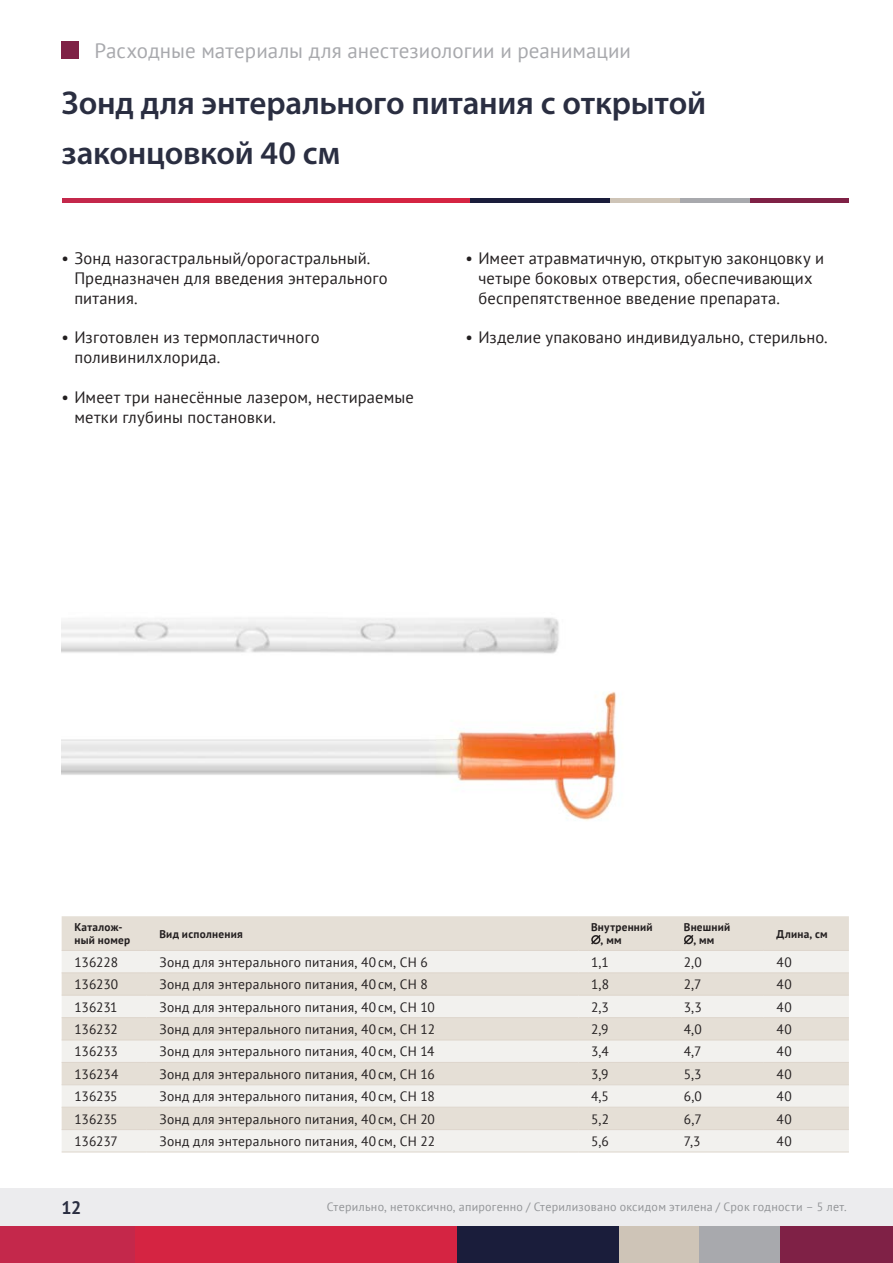
<style>
.page{position:relative;width:893px;height:1263px;background:#fff}
.page>*{position:absolute;margin:0;border:0;box-sizing:border-box;transform-origin:0 0}
.t1{font:600 33px/49.5px "Myriad Pro";letter-spacing:-.005em;color:#2a2e41}
.t2{font:21px "PT Sans";color:#a8a9ad}
.t3{font:700 18px "PT Sans";color:#2a2e41}
.t4{font:16.5px/19.8px "PT Sans";letter-spacing:.01em;color:#231f20}
.Table_text{font:13.5px "PT Sans";letter-spacing:.015em;color:#231f20}
.t5{font:12px "PT Sans";letter-spacing:.02em;color:#939598}
.H_Tab{font:700 11.25px/13.5px "PT Sans";letter-spacing:.02em;color:#231f20}
</style>
<div class="page">
<div style="left:0;top:1226px;width:146px;height:37px;background:#c4284b"></div>
<div style="left:136px;top:1226px;width:161px;height:37px;background:#d52442"></div>
<div style="left:297px;top:1226px;width:161px;height:37px;background:#d52442"></div>
<div style="left:458px;top:1226px;width:161px;height:37px;background:#1a1d3b"></div>
<div style="left:619px;top:1226px;width:81px;height:37px;background:#cec4b7"></div>
<div style="left:780px;top:1226px;width:113px;height:37px;background:#7f2146"></div>
<div style="left:700px;top:1226px;width:80px;height:37px;background:#a8a9ad"></div>
<div style="left:0;top:1188px;width:893px;height:38px;background:#ececee"></div>
<div style="left:62px;top:42px;width:17px;height:17px;background:#7f2146"></div>
<div style="left:62px;top:916px;width:787px;height:34px;background:#e5dfd6"></div>
<svg style="left:62px;top:951px;width:787px;height:200px;fill:#f2f1ee"></svg>
<hr style="left:62px;top:950px;width:85px;height:1px;background:#ddd5cb">
<hr style="left:147px;top:950px;width:431px;height:1px;background:#ddd5cb">
<hr style="left:578px;top:950px;width:93px;height:1px;background:#ddd5cb">
<hr style="left:671px;top:950px;width:93px;height:1px;background:#ddd5cb">
<hr style="left:764px;top:950px;width:85px;height:1px;background:#ddd5cb">
<hr style="left:62px;top:972px;width:85px;height:1px;background:#ddd5cb">
<hr style="left:147px;top:972px;width:431px;height:1px;background:#ddd5cb">
<hr style="left:578px;top:972px;width:93px;height:1px;background:#ddd5cb">
<hr style="left:671px;top:972px;width:93px;height:1px;background:#ddd5cb">
<hr style="left:764px;top:972px;width:85px;height:1px;background:#ddd5cb">
<hr style="left:62px;top:1017px;width:85px;height:1px;background:#ddd5cb">
<hr style="left:147px;top:1017px;width:431px;height:1px;background:#ddd5cb">
<hr style="left:578px;top:1017px;width:93px;height:1px;background:#ddd5cb">
<hr style="left:671px;top:1017px;width:93px;height:1px;background:#ddd5cb">
<hr style="left:764px;top:1017px;width:85px;height:1px;background:#ddd5cb">
<hr style="left:62px;top:1062px;width:85px;height:1px;background:#ddd5cb">
<hr style="left:147px;top:1062px;width:431px;height:1px;background:#ddd5cb">
<hr style="left:578px;top:1062px;width:93px;height:1px;background:#ddd5cb">
<hr style="left:671px;top:1062px;width:93px;height:1px;background:#ddd5cb">
<hr style="left:764px;top:1062px;width:85px;height:1px;background:#ddd5cb">
<hr style="left:62px;top:1107px;width:85px;height:1px;background:#ddd5cb">
<hr style="left:147px;top:1107px;width:431px;height:1px;background:#ddd5cb">
<hr style="left:578px;top:1107px;width:93px;height:1px;background:#ddd5cb">
<hr style="left:671px;top:1107px;width:93px;height:1px;background:#ddd5cb">
<hr style="left:764px;top:1107px;width:85px;height:1px;background:#ddd5cb">
<hr style="left:62px;top:1129px;width:85px;height:1px;background:#ddd5cb">
<hr style="left:147px;top:1129px;width:431px;height:1px;background:#ddd5cb">
<hr style="left:578px;top:1129px;width:93px;height:1px;background:#ddd5cb">
<hr style="left:671px;top:1129px;width:93px;height:1px;background:#ddd5cb">
<hr style="left:764px;top:1129px;width:85px;height:1px;background:#ddd5cb">
<hr style="left:62px;top:1151px;width:85px;height:1px;background:#ddd5cb">
<hr style="left:147px;top:1151px;width:431px;height:1px;background:#ddd5cb">
<hr style="left:578px;top:1151px;width:93px;height:1px;background:#ddd5cb">
<hr style="left:671px;top:1151px;width:93px;height:1px;background:#ddd5cb">
<hr style="left:764px;top:1151px;width:85px;height:1px;background:#ddd5cb">
<hr style="left:62px;top:995px;width:85px;height:1px;background:#ddd5cb">
<hr style="left:147px;top:995px;width:431px;height:1px;background:#ddd5cb">
<hr style="left:578px;top:995px;width:93px;height:1px;background:#ddd5cb">
<hr style="left:671px;top:995px;width:93px;height:1px;background:#ddd5cb">
<hr style="left:764px;top:995px;width:85px;height:1px;background:#ddd5cb">
<hr style="left:62px;top:1039px;width:85px;height:1px;background:#ddd5cb">
<hr style="left:147px;top:1039px;width:431px;height:1px;background:#ddd5cb">
<hr style="left:578px;top:1039px;width:93px;height:1px;background:#ddd5cb">
<hr style="left:671px;top:1039px;width:93px;height:1px;background:#ddd5cb">
<hr style="left:764px;top:1039px;width:85px;height:1px;background:#ddd5cb">
<hr style="left:62px;top:1084px;width:85px;height:1px;background:#ddd5cb">
<hr style="left:147px;top:1084px;width:431px;height:1px;background:#ddd5cb">
<hr style="left:578px;top:1084px;width:93px;height:1px;background:#ddd5cb">
<hr style="left:671px;top:1084px;width:93px;height:1px;background:#ddd5cb">
<hr style="left:764px;top:1084px;width:85px;height:1px;background:#ddd5cb">
<svg style="left:589px;top:933px;width:13px;height:13px"></svg>
<svg style="left:682px;top:933px;width:13px;height:13px"></svg>
<hr style="left:62px;top:198px;width:129px;height:4px;background:#c4284b">
<hr style="left:191px;top:198px;width:139px;height:4px;background:#d52442">
<hr style="left:330px;top:198px;width:140px;height:4px;background:#d52442">
<hr style="left:470px;top:198px;width:140px;height:4px;background:#1a1d3b">
<hr style="left:610px;top:198px;width:70px;height:4px;background:#cec4b7">
<hr style="left:750px;top:198px;width:98px;height:4px;background:#7f2146">
<hr style="left:680px;top:198px;width:70px;height:4px;background:#a8a9ad">
<img style="left:62px;top:617px;width:555px;height:204px">
<h2 class="t2" style="left:94px;top:37px;width:538px">Расходные материалы для анестезиологии и реанимации</h2>
<h1 class="t1" style="left:62px;top:77px;width:646px">Зонд для энтерального питания с открытой законцовкой 40 см</h1>
<p class="t4" style="left:74px;top:248px;width:315px;text-indent:-13px">• Зонд назогастральный/орогастральный.<br>Предназначен для введения энтерального питания.</p>
<p class="t4" style="left:74px;top:327px;width:247px;text-indent:-13px">• Изготовлен из термопластичного поливинилхлорида.</p>
<p class="t4" style="left:74px;top:387px;width:341px;text-indent:-13px">• Имеет три нанесённые лазером, нестираемые метки глубины постановки.</p>
<p class="t4" style="left:478px;top:248px;width:347px;text-indent:-13px">• Имеет атравматичную, открытую законцовку и четыре боковых отверстия, обеспечивающих беспрепятственное введение препарата.</p>
<p class="t4" style="left:466px;top:327px;width:364px">• Изделие упаковано индивидуально, стерильно.</p>
<p class="H_Tab" style="left:74px;top:920px;width:57px">Каталож&shy;ный номер</p>
<p class="H_Tab" style="left:159px;top:927px;width:85px">Вид исполнения</p>
<p class="H_Tab" style="left:601px;top:920px;width:54px;text-indent:-10px">Внутренний , мм</p>
<p class="H_Tab" style="left:684px;top:920px;width:48px;text-align:center">Внешний , мм</p>
<p class="H_Tab" style="left:777px;top:927px;width:53px">Длина, см</p>
<p class="Table_text" style="left:74px;top:953px;width:45px">136228</p>
<p class="Table_text" style="left:159px;top:953px;width:270px">Зонд для энтерального питания, 40см, CH 6</p>
<p class="Table_text" style="left:591px;top:953px;width:19px">1,1</p>
<p class="Table_text" style="left:684px;top:953px;width:19px">2,0</p>
<p class="Table_text" style="left:777px;top:953px;width:17px">40</p>
<p class="Table_text" style="left:74px;top:976px;width:45px">136230</p>
<p class="Table_text" style="left:159px;top:976px;width:270px">Зонд для энтерального питания, 40см, CH 8</p>
<p class="Table_text" style="left:591px;top:976px;width:20px">1,8</p>
<p class="Table_text" style="left:684px;top:976px;width:19px">2,7</p>
<p class="Table_text" style="left:777px;top:976px;width:17px">40</p>
<p class="Table_text" style="left:74px;top:998px;width:45px">136231</p>
<p class="Table_text" style="left:159px;top:998px;width:277px">Зонд для энтерального питания, 40см, CH 10</p>
<p class="Table_text" style="left:591px;top:998px;width:19px">2,3</p>
<p class="Table_text" style="left:684px;top:998px;width:19px">3,3</p>
<p class="Table_text" style="left:777px;top:998px;width:17px">40</p>
<p class="Table_text" style="left:74px;top:1020px;width:45px">136232</p>
<p class="Table_text" style="left:159px;top:1020px;width:277px">Зонд для энтерального питания, 40см, CH 12</p>
<p class="Table_text" style="left:591px;top:1020px;width:19px">2,9</p>
<p class="Table_text" style="left:684px;top:1020px;width:19px">4,0</p>
<p class="Table_text" style="left:777px;top:1020px;width:17px">40</p>
<p class="Table_text" style="left:74px;top:1043px;width:45px">136233</p>
<p class="Table_text" style="left:159px;top:1043px;width:277px">Зонд для энтерального питания, 40см, CH 14</p>
<p class="Table_text" style="left:591px;top:1043px;width:19px">3,4</p>
<p class="Table_text" style="left:684px;top:1043px;width:19px">4,7</p>
<p class="Table_text" style="left:777px;top:1043px;width:17px">40</p>
<p class="Table_text" style="left:74px;top:1065px;width:45px">136234</p>
<p class="Table_text" style="left:159px;top:1065px;width:277px">Зонд для энтерального питания, 40см, CH 16</p>
<p class="Table_text" style="left:591px;top:1065px;width:19px">3,9</p>
<p class="Table_text" style="left:684px;top:1065px;width:19px">5,3</p>
<p class="Table_text" style="left:777px;top:1065px;width:17px">40</p>
<p class="Table_text" style="left:74px;top:1088px;width:45px">136235</p>
<p class="Table_text" style="left:159px;top:1088px;width:277px">Зонд для энтерального питания, 40см, CH 18</p>
<p class="Table_text" style="left:591px;top:1088px;width:19px">4,5</p>
<p class="Table_text" style="left:684px;top:1088px;width:20px">6,0</p>
<p class="Table_text" style="left:777px;top:1088px;width:17px">40</p>
<p class="Table_text" style="left:74px;top:1110px;width:45px">136235</p>
<p class="Table_text" style="left:159px;top:1110px;width:277px">Зонд для энтерального питания, 40см, CH 20</p>
<p class="Table_text" style="left:591px;top:1110px;width:19px">5,2</p>
<p class="Table_text" style="left:684px;top:1110px;width:19px">6,7</p>
<p class="Table_text" style="left:777px;top:1110px;width:17px">40</p>
<p class="Table_text" style="left:74px;top:1132px;width:45px">136237</p>
<p class="Table_text" style="left:159px;top:1132px;width:277px">Зонд для энтерального питания, 40см, CH 22</p>
<p class="Table_text" style="left:591px;top:1132px;width:19px">5,6</p>
<p class="Table_text" style="left:684px;top:1132px;width:18px">7,3</p>
<p class="Table_text" style="left:777px;top:1132px;width:17px">40</p>
<h3 class="t3" style="left:62px;top:1196px;width:21px">12</h3>
<p class="t5" style="left:327px;top:1199px;width:521px">Стерильно, нетоксично, апирогенно / Стерилизовано оксидом этилена / Срок годности – 5 лет.</p>
</div>
